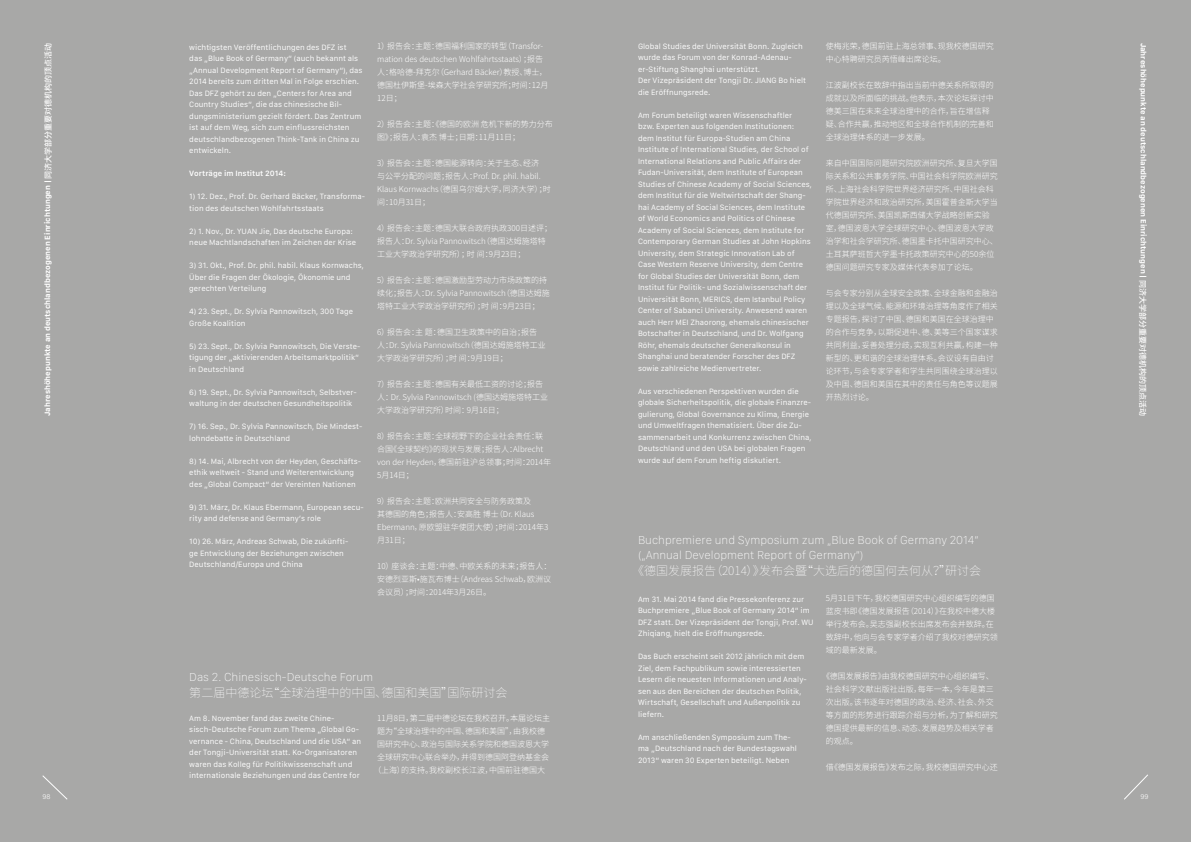
<style>
.page{position:relative;width:1191px;height:842px;background:#a8a8a7}
.page>*{position:absolute;margin:0;border:0;box-sizing:border-box;transform-origin:0 0}
.t1{font:100 12px/14.4px "San Francisco Text";color:#fff}
.t2{font:200 12px "Source Han Sans CN";color:#fff}
.t3{font:8px/11.5px "San Francisco Text";color:#fff}
.t4{font:300 8px/13px "Source Han Sans CN";color:#fff}
.t5{font:700 8px "San Francisco Text";color:#fff}
.t6{font:600 8px "San Francisco Text";color:#fff}
.t7{font:300 7px "San Francisco Text";color:#fff}
.s1{font-family:"Source Han Sans CN";font-weight:500}
</style>
<div class="page">
<p class="t5" style="left:42px;top:416px;width:375px;rotate:-90deg">Jahreshöhepunkte an deutschlandbezogenen Einrichtungen | <span class="s1">同济大学部分重要对德机构的顶点活动</span></p>
<p class="t7" style="left:43px;top:793px;width:10px">98</p>
<p class="t3" style="left:189px;top:41px;width:175px">wichtigsten Veröffentlichungen des DFZ ist<br>das „Blue Book of Germany“ (auch bekannt als „Annual Development Report of Germany“), das 2014 bereits zum dritten Mal in Folge erschien.<br>Das DFZ gehört zu den „Centers for Area and Country Studies“, die das chinesische Bil&shy;dungsministerium gezielt fördert. Das Zentrum ist auf dem Weg, sich zum einflussreichsten deutschlandbezogenen Think-Tank in China zu entwickeln.</p>
<p class="t6" style="left:189px;top:169px;width:98px">Vorträge im Institut 2014:</p>
<p class="t3" style="left:189px;top:191px;width:177px">1) 12. Dez., Prof. Dr. Gerhard Bäcker, Transforma&shy;tion des deutschen Wohlfahrtsstaats</p>
<p class="t3" style="left:189px;top:225px;width:168px">2) 1. Nov., Dr. YUAN Jie, Das deutsche Europa: neue Machtlandschaften im Zeichen der Krise</p>
<p class="t3" style="left:189px;top:260px;width:176px">3) 31. Okt., Prof. Dr. phil. habil. Klaus Kornwachs,<br>Über die Fragen der Ökologie, Ökonomie und gerechten Verteilung</p>
<p class="t3" style="left:189px;top:306px;width:165px">4) 23. Sept., Dr. Sylvia Pannowitsch, 300 Tage<br>Große Koalition</p>
<p class="t3" style="left:189px;top:340px;width:172px">5) 23. Sept., Dr. Sylvia Pannowitsch, Die Verste&shy;tigung der „aktivierenden Arbeitsmarktpolitik“ in Deutschland</p>
<p class="t3" style="left:189px;top:386px;width:169px">6) 19. Sept., Dr. Sylvia Pannowitsch, Selbstver&shy;waltung in der deutschen Gesundheitspolitik</p>
<p class="t3" style="left:189px;top:421px;width:175px">7) 16. Sep., Dr. Sylvia Pannowitsch, Die Mindest&shy;lohndebatte in Deutschland</p>
<p class="t3" style="left:189px;top:455px;width:173px">8) 14. Mai, Albrecht von der Heyden, Geschäfts&shy;ethik weltweit - Stand und Weiterentwicklung des „Global Compact“ der Vereinten Nationen</p>
<p class="t3" style="left:189px;top:501px;width:176px">9) 31. März, Dr. Klaus Ebermann, European secu&shy;rity and defense and Germany’s role</p>
<p class="t3" style="left:189px;top:536px;width:160px">10) 26. März, Andreas Schwab, Die zukünfti&shy;ge Entwicklung der Beziehungen zwischen<br>Deutschland/Europa und China</p>
<p class="t4" style="left:377px;top:39px;width:173px">1）报告会：主题：德国福利国家的转型（Transfor&shy;mation des deutschen Wohlfahrtsstaats）；报告人：格哈德-拜克尔（Gerhard Bäcker）教授、博士，德国杜伊斯堡-埃森大学社会学研究所；时间：12月<br>12日；</p>
<p class="t4" style="left:377px;top:117px;width:177px">2）报告会：主题：《德国的欧洲 危机下新的势力分布图》；报告人：袁杰 博士；日期：11月11日；</p>
<p class="t4" style="left:377px;top:156px;width:175px">3）报告会：主题：德国能源转向：关于生态、经济<br>与公平分配的问题；报告人：Prof. Dr. phil. habil.<br>Klaus Kornwachs（德国乌尔姆大学，同济大学）；时间：10月31日；</p>
<p class="t4" style="left:377px;top:221px;width:176px">4）报告会：主题：德国大联合政府执政300日述评；报告人：Dr. Sylvia Pannowitsch（德国达姆施塔特工业大学政治学研究所）；时 间：9月23日；</p>
<p class="t4" style="left:377px;top:273px;width:174px">5）报告会：主题：德国激励型劳动力市场政策的持续化；报告人：Dr. Sylvia Pannowitsch（德国达姆施塔特工业大学政治学研究所）；时 间：9月23日；</p>
<p class="t4" style="left:377px;top:325px;width:170px">6）报告会：主 题：德国卫生政策中的自治；报告人：Dr. Sylvia Pannowitsch（德国达姆施塔特工业大学政治学研究所）；时 间：9月19日；</p>
<p class="t4" style="left:377px;top:377px;width:172px">7）报告会：主题：德国有关最低工资的讨论；报告人：Dr. Sylvia Pannowitsch (德国达姆施塔特工业大学政治学研究所）时间：9月16日；</p>
<p class="t4" style="left:377px;top:429px;width:175px">8）报告会：主题：全球视野下的企业社会责任：联合国《全球契约》的现状与发展；报告人：Albrecht von der Heyden，德国前驻沪总领事；时间：2014年<br>5月14日；</p>
<p class="t4" style="left:377px;top:494px;width:173px">9）报告会：主题：欧洲共同安全与防务政策及<br>其德国的角色；报告人：安高胜 博士（Dr. Klaus<br>Ebermann，原欧盟驻华使团大使）；时间：2014年3月31日；</p>
<p class="t4" style="left:377px;top:559px;width:176px;text-align:justify">10）座谈会：主题：中德、中欧关系的未来；报告人：安德烈亚斯•施瓦布博士（Andreas Schwab，欧洲议会议员）；时间：2014年3月26日。</p>
<h1 class="t1" style="left:189px;top:669px;width:185px">Das 2. Chinesisch-Deutsche Forum</h1>
<h1 class="t2" style="left:189px;top:686px;width:320px">第二届中德论坛“全球治理中的中国、德国和美国”国际研讨会</h1>
<p class="t3" style="left:189px;top:712px;width:173px">Am 8. November fand das zweite Chine&shy;sisch-Deutsche Forum zum Thema „Global Go&shy;vernance - China, Deutschland und die USA“ an der Tongji-Universität statt. Ko-Organisatoren waren das Kolleg für Politikwissenschaft und internationale Beziehungen und das Centre for</p>
<p class="t4" style="left:377px;top:711px;width:174px">11月8日，第二届中德论坛在我校召开。本届论坛主</p>
<p class="t4" style="left:377px;top:724px;width:169px">题为“全球治理中的中国、德国和美国”，由我校德</p>
<p class="t4" style="left:377px;top:737px;width:173px">国研究中心、政治与国际关系学院和德国波恩大学</p>
<p class="t4" style="left:377px;top:750px;width:173px">全球研究中心联合举办，并得到德国阿登纳基金会</p>
<p class="t4" style="left:373px;top:763px;width:173px">（上海）的支持。我校副校长江波，中国前驻德国大</p>
<p class="t3" style="left:638px;top:40px;width:170px">Global Studies der Universität Bonn. Zugleich wurde das Forum von der Konrad-Adenau&shy;er-Stiftung Shanghai unterstützt.<br>Der Vizepräsident der Tongji Dr. JIANG Bo hielt die Eröffnungsrede.</p>
<p class="t3" style="left:638px;top:109px;width:175px">Am Forum beteiligt waren Wissenschaftler<br>bzw. Experten aus folgenden Institutionen: dem Institut für Europa-Studien am China Institute of International Studies, der School of International Relations and Public Affairs der Fudan-Universität, dem Institute of European Studies of Chinese Academy of Social Sciences, dem Institut für die Weltwirtschaft der Shang&shy;hai Academy of Social Sciences, dem Institute of World Economics and Politics of Chinese Academy of Social Sciences, dem Institute for Contemporary German Studies at John Hopkins University, dem Strategic Innovation Lab of Case Western Reserve University, dem Centre for Global Studies der Universität Bonn, dem Institut für Politik- und Sozialwissenschaft der Universität Bonn, MERICS, dem Istanbul Policy Center of Sabanci University. Anwesend waren auch Herr MEI Zhaorong, ehemals chinesischer Botschafter in Deutschland, und Dr. Wolfgang Röhr, ehemals deutscher Generalkonsul in Shanghai und beratender Forscher des DFZ sowie zahlreiche Medienvertreter.</p>
<p class="t3" style="left:638px;top:385px;width:175px">Aus verschiedenen Perspektiven wurden die globale Sicherheitspolitik, die globale Finanzre&shy;gulierung, Global Governance zu Klima, Energie und Umweltfragen thematisiert. Über die Zu&shy;sammenarbeit und Konkurrenz zwischen China, Deutschland und den USA bei globalen Fragen wurde auf dem Forum heftig diskutiert.</p>
<p class="t4" style="left:826px;top:40px;width:169px">使梅兆荣，德国前驻上海总领事、现我校德国研究中心特聘研究员芮悟峰出席论坛。</p>
<p class="t4" style="left:826px;top:79px;width:169px">江波副校长在致辞中指出当前中德关系所取得的成就以及所面临的挑战。他表示，本次论坛探讨中德美三国在未来全球治理中的合作，旨在增信释疑、合作共赢，推动地区和全球合作机制的完善和全球治理体系的进一步发展。</p>
<p class="t4" style="left:826px;top:157px;width:173px">来自中国国际问题研究院欧洲研究所、复旦大学国际关系和公共事务学院、中国社会科学院欧洲研究所、上海社会科学院世界经济研究所、中国社会科学院世界经济和政治研究所，美国霍普金斯大学当代德国研究所、美国凯斯西储大学战略创新实验室，德国波恩大学全球研究中心、德国波恩大学政治学和社会学研究所、德国墨卡托中国研究中心、土耳其萨班哲大学墨卡托政策研究中心的50余位德国问题研究专家及媒体代表参加了论坛。</p>
<p class="t4" style="left:826px;top:287px;width:173px">与会专家分别从全球安全政策、全球金融和金融治理以及全球气候、能源和环境治理等角度作了相关专题报告，探讨了中国、德国和美国在全球治理中的合作与竞争，以期促进中、德、美等三个国家谋求共同利益，妥善处理分歧，实现互利共赢，构建一种新型的、更和谐的全球治理体系。会议设有自由讨论环节，与会专家学者和学生共同围绕全球治理以及中国、德国和美国在其中的责任与角色等议题展开热烈讨论。</p>
<h1 class="t1" style="left:638px;top:533px;width:342px">Buchpremiere und Symposium zum „Blue Book of Germany 2014“ („Annual Development Report of Germany“)</h1>
<h1 class="t2" style="left:632px;top:564px;width:350px">《德国发展报告（2014）》发布会暨“大选后的德国何去何从？”研讨会</h1>
<p class="t3" style="left:638px;top:593px;width:177px">Am 31. Mai 2014 fand die Pressekonferenz zur Buchpremiere „Blue Book of Germany 2014“ im DFZ statt. Der Vizepräsident der Tongji, Prof. WU Zhiqiang, hielt die Eröffnungsrede.</p>
<p class="t3" style="left:638px;top:651px;width:170px">Das Buch erscheint seit 2012 jährlich mit dem Ziel, dem Fachpublikum sowie interessierten Lesern die neuesten Informationen und Analy&shy;sen aus den Bereichen der deutschen Politik, Wirtschaft, Gesellschaft und Außenpolitik zu liefern.</p>
<p class="t3" style="left:638px;top:731px;width:160px">Am anschließenden Symposium zum The&shy;ma „Deutschland nach der Bundestagswahl<br>2013“ waren 30 Experten beteiligt. Neben</p>
<p class="t4" style="left:826px;top:591px;width:173px">5月31日下午，我校德国研究中心组织编写的德国蓝皮书即《德国发展报告（2014）》在我校中德大楼举行发布会。吴志强副校长出席发布会并致辞。在致辞中，他向与会专家学者介绍了我校对德研究领域的最新发展。</p>
<p class="t4" style="left:826px;top:669px;width:173px;text-indent:-4px">《德国发展报告》由我校德国研究中心组织编写、社会科学文献出版社出版，每年一本，今年是第三次出版。该书逐年对德国的政治、经济、社会、外交等方面的形势进行跟踪介绍与分析，为了解和研究德国提供最新的信息、动态、发展趋势及相关学者的观点。</p>
<p class="t4" style="left:826px;top:760px;width:173px">借《德国发展报告》发布之际，我校德国研究中心还</p>
<p class="t5" style="left:1148px;top:43px;width:375px;rotate:90deg">Jahreshöhepunkte an deutschlandbezogenen Einrichtungen | <span class="s1">同济大学部分重要对德机构的顶点活动</span></p>
<p class="t7" style="left:1140px;top:793px;width:10px">99</p>
</div>
